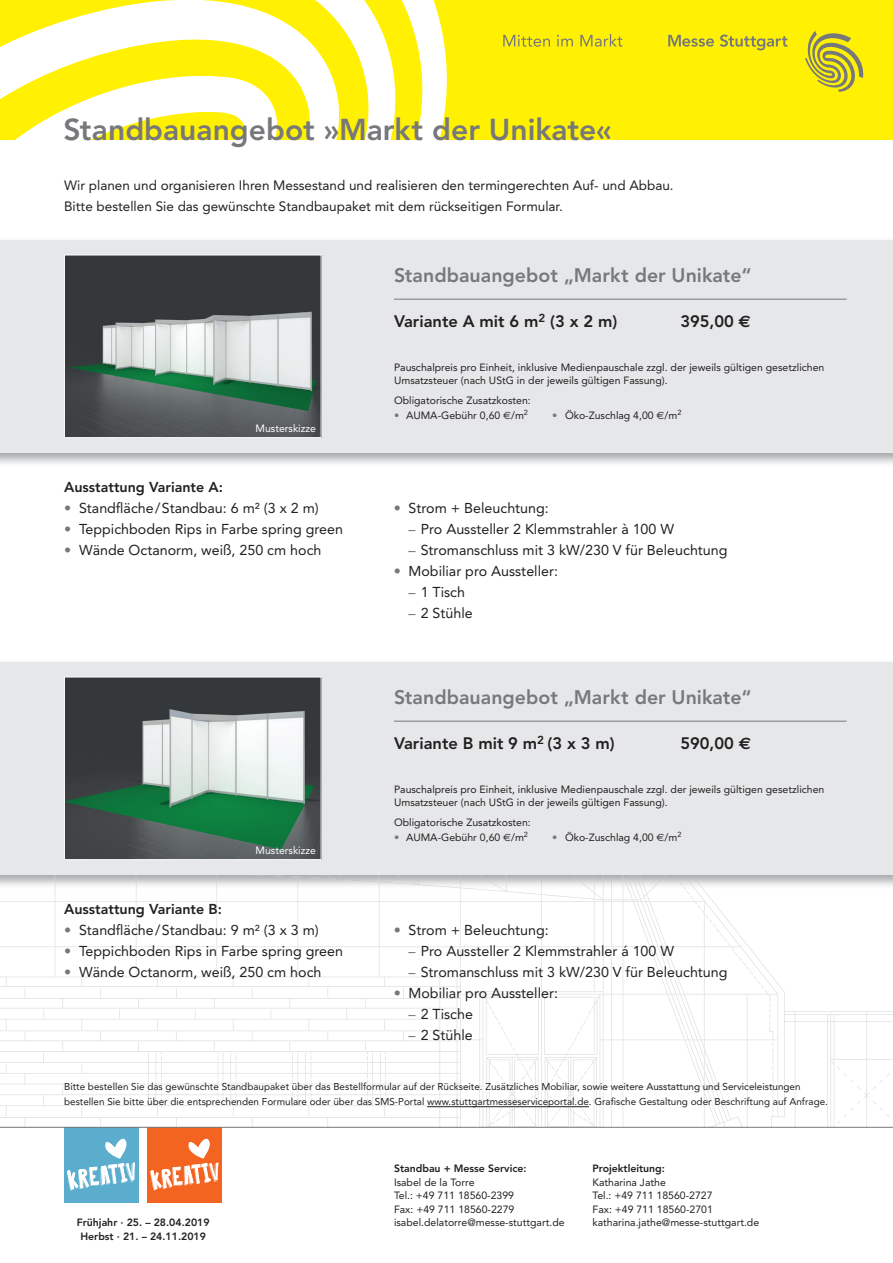
<style>
.page{position:relative;width:893px;height:1263px;background:#fff}
.page>*{position:absolute;margin:0;border:0;box-sizing:border-box;transform-origin:0 0}
.t1{font:800 30px "Avenir";color:#76787b}
.t2{font:800 19.5px "Avenir";color:#76787b}
.t3{font:800 16.5px "Avenir";color:#231f20}
.t4{font:14.25px "Avenir";color:#231f20}
.t5{font:800 14.25px "Avenir";color:#231f20}
.t6{font:13.5px/21px "Avenir";color:#231f20}
.t7{font:10.5px/13.5px "Avenir";color:#231f20}
.t8{font:800 10.5px/13.5px "Avenir";color:#231f20;text-align:center}
.t9{font:10.5px "Avenir";color:#fff}
.t10{font:9.9px/15px "Avenir";color:#231f20}
.s1{color:#76787b}
.s2{font-family:"Euro Sans";font-weight:700}
.s3{font-family:"Euro Sans"}
</style>
<div class="page">
<div style="left:64px;top:1127px;width:75px;height:75px;background:#5aadcd"></div>
<svg style="left:67px;top:1138px;width:68px;height:52px"></svg>
<div style="left:147px;top:1127px;width:75px;height:75px;background:#f36421"></div>
<svg style="left:150px;top:1138px;width:68px;height:52px"></svg>
<svg style="left:0;top:889px;width:703px;height:238px"></svg>
<svg style="left:6px;top:980px;width:697px;height:147px"></svg>
<svg style="left:703px;top:889px;width:190px;height:238px"></svg>
<hr style="left:427px;top:1106px;width:162px;height:1px;background:#231f20">
<hr style="left:0;top:1127px;width:893px;height:1px;background:#76787b">
<div style="left:0;top:0;width:893px;height:140px;background:#fff101"></div>
<svg style="left:0;top:0;width:447px;height:140px"></svg>
<svg style="left:720px;top:35px;width:67px;height:15px"></svg>
<svg style="left:805px;top:31px;width:58px;height:61px"></svg>
<svg style="left:668px;top:35px;width:46px;height:12px"></svg>
<svg style="left:557px;top:35px;width:16px;height:11px"></svg>
<svg style="left:580px;top:34px;width:42px;height:13px"></svg>
<svg style="left:503px;top:35px;width:47px;height:12px"></svg>
<div style="left:0;top:240px;width:893px;height:213px;background:#e6e7e9"></div>
<img style="left:66px;top:257px;width:253px;height:179px">
<div style="left:64px;top:255px;width:257px;height:183px;border:1px solid #fff"></div>
<hr style="left:394px;top:299px;width:452px;height:1px;background:#76787b">
<img style="left:0;top:875px;width:893px;height:14px">
<img style="left:55px;top:875px;width:539px;height:14px">
<img style="left:594px;top:875px;width:51px;height:14px">
<img style="left:668px;top:875px;width:36px;height:14px">
<div style="left:0;top:662px;width:893px;height:213px;background:#e6e7e9"></div>
<img style="left:66px;top:679px;width:253px;height:179px">
<div style="left:64px;top:677px;width:257px;height:183px;border:1px solid #fff"></div>
<hr style="left:394px;top:721px;width:452px;height:1px;background:#76787b">
<h1 class="t1" style="left:64px;top:112px;width:550px">Standbauangebot »Markt der Unikate«</h1>
<p class="t6" style="left:64px;top:175px;width:611px">Wir planen und organisieren Ihren Messestand und realisieren den termingerechten Auf- und Abbau.<br>Bitte bestellen Sie das gewünschte Standbaupaket mit dem rückseitigen Formular.</p>
<p class="t9" style="left:255px;top:422px;width:62px">Musterskizze</p>
<h3 class="t5" style="left:64px;top:478px;width:160px">Ausstattung Variante A:</h3>
<h3 class="t4" style="left:64px;top:500px;width:256px"><span class="s1">•</span> Standfläche/Standbau: 6 m² (3 x 2 m)</h3>
<h3 class="t4" style="left:64px;top:521px;width:280px"><span class="s1">•</span> Teppichboden Rips in Farbe spring green</h3>
<h3 class="t4" style="left:64px;top:542px;width:259px"><span class="s1">•</span> Wände Octanorm, weiß, 250 cm hoch</h3>
<p class="t9" style="left:255px;top:844px;width:62px">Musterskizze</p>
<h3 class="t5" style="left:64px;top:900px;width:159px">Ausstattung Variante B:</h3>
<h3 class="t4" style="left:64px;top:922px;width:256px"><span class="s1">•</span> Standfläche/Standbau: 9 m² (3 x 3 m)</h3>
<h3 class="t4" style="left:64px;top:943px;width:280px"><span class="s1">•</span> Teppichboden Rips in Farbe spring green</h3>
<h3 class="t4" style="left:64px;top:964px;width:259px"><span class="s1">•</span> Wände Octanorm, weiß, 250 cm hoch</h3>
<h2 class="t2" style="left:394px;top:264px;width:359px">Standbauangebot „Markt der Unikate“</h2>
<h3 class="t3" style="left:394px;top:312px;width:225px">Variante A mit 6 m<sup>2</sup> (3 x 2 m)</h3>
<h3 class="t3" style="left:680px;top:312px;width:72px">395,00 <span class="s2">€</span></h3>
<p class="t7" style="left:394px;top:360px;width:432px">Pauschalpreis pro Einheit, inklusive Medienpauschale zzgl. der jeweils gültigen gesetzlichen<br>Umsatzsteuer (nach UStG in der jeweils gültigen Fassung).</p>
<p class="t7" style="left:394px;top:393px;width:138px">Obligatorische Zusatzkosten:</p>
<p class="t7" style="left:394px;top:408px;width:136px"><span class="s1">•</span> AUMA-Gebühr 0,60 <span class="s3">€</span>/m<sup>2</sup></p>
<p class="t7" style="left:552px;top:408px;width:131px"><span class="s1">•</span> Öko-Zuschlag 4,00 <span class="s3">€</span>/m<sup>2</sup></p>
<h3 class="t4" style="left:394px;top:500px;width:157px"><span class="s1">•</span> Strom + Beleuchtung:</h3>
<h3 class="t4" style="left:409px;top:521px;width:267px"><span class="s1">–</span> Pro Aussteller 2 Klemmstrahler à 100 W</h3>
<h3 class="t4" style="left:409px;top:542px;width:320px"><span class="s1">–</span> Stromanschluss mit 3 kW/230 V für Beleuchtung</h3>
<h3 class="t4" style="left:394px;top:563px;width:166px"><span class="s1">•</span> Mobiliar pro Aussteller:</h3>
<h3 class="t4" style="left:409px;top:584px;width:58px"><span class="s1">–</span> 1 Tisch</h3>
<h3 class="t4" style="left:409px;top:605px;width:66px"><span class="s1">–</span> 2 Stühle</h3>
<h2 class="t2" style="left:394px;top:686px;width:359px">Standbauangebot „Markt der Unikate“</h2>
<h3 class="t3" style="left:394px;top:733px;width:222px">Variante B mit 9 m<sup>2</sup> (3 x 3 m)</h3>
<h3 class="t3" style="left:680px;top:733px;width:72px">590,00 <span class="s2">€</span></h3>
<p class="t7" style="left:394px;top:782px;width:432px">Pauschalpreis pro Einheit, inklusive Medienpauschale zzgl. der jeweils gültigen gesetzlichen<br>Umsatzsteuer (nach UStG in der jeweils gültigen Fassung).</p>
<p class="t7" style="left:394px;top:815px;width:138px">Obligatorische Zusatzkosten:</p>
<p class="t7" style="left:394px;top:830px;width:136px"><span class="s1">•</span> AUMA-Gebühr 0,60 <span class="s3">€</span>/m<sup>2</sup></p>
<p class="t7" style="left:552px;top:830px;width:131px"><span class="s1">•</span> Öko-Zuschlag 4,00 <span class="s3">€</span>/m<sup>2</sup></p>
<h3 class="t4" style="left:394px;top:922px;width:157px"><span class="s1">•</span> Strom + Beleuchtung:</h3>
<h3 class="t4" style="left:409px;top:943px;width:267px"><span class="s1">–</span> Pro Aussteller 2 Klemmstrahler á 100 W</h3>
<h3 class="t4" style="left:409px;top:964px;width:320px"><span class="s1">–</span> Stromanschluss mit 3 kW/230 V für Beleuchtung</h3>
<h3 class="t4" style="left:394px;top:985px;width:166px"><span class="s1">•</span> Mobiliar pro Aussteller:</h3>
<h3 class="t4" style="left:409px;top:1006px;width:66px"><span class="s1">–</span> 2 Tische</h3>
<h3 class="t4" style="left:409px;top:1027px;width:66px"><span class="s1">–</span> 2 Stühle</h3>
<p class="t10" style="left:64px;top:1079px;width:765px">Bitte bestellen Sie das gewünschte Standbaupaket über das Bestellformular auf der Rückseite. Zusätzliches Mobiliar, sowie weitere Ausstattung und Serviceleistungen bestellen Sie bitte über die entsprechenden Formulare oder über das SMS-Portal www.stuttgartmesseserviceportal.de. Grafische Gestaltung oder Beschriftung auf Anfrage.</p>
<p class="t8" style="left:77px;top:1216px;width:134px">Frühjahr · 25. – 28.04.2019<br>Herbst · 21. – 24.11.2019</p>
<p class="t8" style="left:394px;top:1162px;width:134px">Standbau + Messe Service:</p>
<p class="t7" style="left:394px;top:1175px;width:172px">Isabel de la Torre<br>Tel.: +49 711 18560-2399<br>Fax: +49 711 18560-2279 isabel.delatorre@messe-stuttgart.de</p>
<p class="t8" style="left:592px;top:1162px;width:74px">Projektleitung:</p>
<p class="t7" style="left:592px;top:1175px;width:168px">Katharina Jathe<br>Tel.: +49 711 18560-2727<br>Fax: +49 711 18560-2701 katharina.jathe@messe-stuttgart.de</p>
</div>
